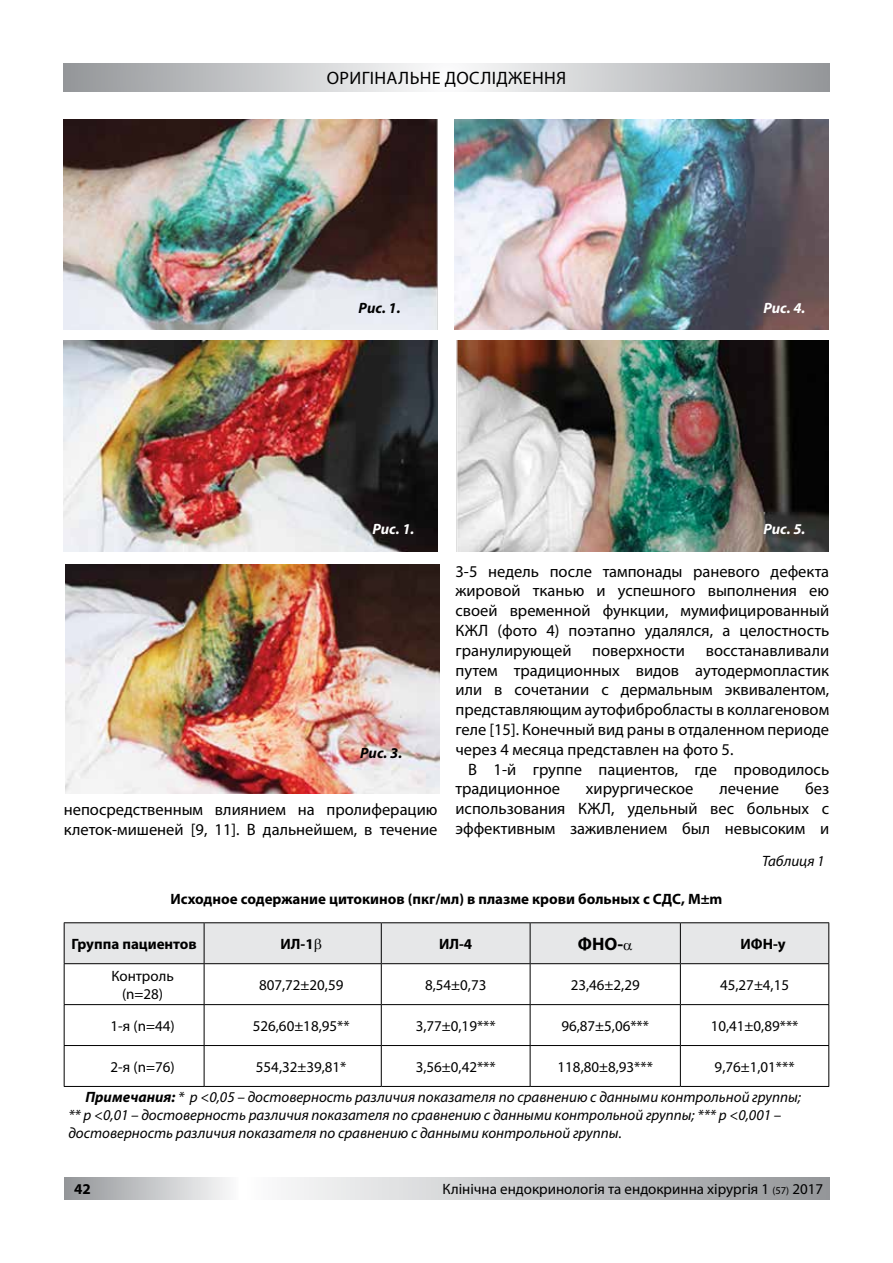
<style>
.page{position:relative;width:893px;height:1263px;background:#fff}
.page>*{position:absolute;margin:0;border:0;box-sizing:border-box;transform-origin:0 0}
.t1{font:18px "Myriad Pro";letter-spacing:.02em;color:#000}
.t2{font:700 18px "Myriad Pro";color:#000}
.t3{font:16.5px/19.8px "Myriad Pro";color:#000}
.t4{font:italic 15px/30.3px "Myriad Pro";color:#000}
.t5{font:15px/18px "Myriad Pro";color:#000;text-align:center}
.t6{font:700 15px "Myriad Pro";color:#000}
.t7{font:italic 700 15px "Myriad Pro";color:#fff}
.t8{font:italic 700 15px "Myriad Pro";color:#000}
.s1{font-style:normal}
.s2{font-weight:700}
.s3{font-size:10.5px}
</style>
<div class="page">
<div style="left:64px;top:1178px;width:174px;height:21px;background:linear-gradient(to right,#929598,#f9f9fa)"></div>
<div style="left:245px;top:1178px;width:584px;height:21px;background:linear-gradient(to right,#fcfcfd,#939699)"></div>
<svg style="left:64px;top:64px;width:765px;height:27px"></svg>
<hr style="left:64px;top:964px;width:1px;height:40px;background:#000">
<hr style="left:204px;top:964px;width:1px;height:40px;background:#000">
<hr style="left:381px;top:964px;width:1px;height:40px;background:#000">
<hr style="left:530px;top:964px;width:1px;height:40px;background:#000">
<hr style="left:680px;top:964px;width:1px;height:40px;background:#000">
<hr style="left:828px;top:964px;width:1px;height:40px;background:#000">
<hr style="left:64px;top:1005px;width:1px;height:40px;background:#000">
<hr style="left:204px;top:1005px;width:1px;height:40px;background:#000">
<hr style="left:381px;top:1005px;width:1px;height:40px;background:#000">
<hr style="left:530px;top:1005px;width:1px;height:40px;background:#000">
<hr style="left:680px;top:1005px;width:1px;height:40px;background:#000">
<hr style="left:828px;top:1005px;width:1px;height:40px;background:#000">
<hr style="left:64px;top:1046px;width:1px;height:40px;background:#000">
<hr style="left:204px;top:1046px;width:1px;height:40px;background:#000">
<hr style="left:381px;top:1046px;width:1px;height:40px;background:#000">
<hr style="left:530px;top:1046px;width:1px;height:40px;background:#000">
<hr style="left:680px;top:1046px;width:1px;height:40px;background:#000">
<hr style="left:828px;top:1046px;width:1px;height:40px;background:#000">
<hr style="left:64px;top:1004px;width:140px;height:1px;background:#000">
<hr style="left:204px;top:1004px;width:177px;height:1px;background:#000">
<hr style="left:381px;top:1004px;width:149px;height:1px;background:#000">
<hr style="left:530px;top:1004px;width:150px;height:1px;background:#000">
<hr style="left:680px;top:1004px;width:149px;height:1px;background:#000">
<hr style="left:64px;top:1045px;width:140px;height:1px;background:#000">
<hr style="left:204px;top:1045px;width:177px;height:1px;background:#000">
<hr style="left:381px;top:1045px;width:149px;height:1px;background:#000">
<hr style="left:530px;top:1045px;width:150px;height:1px;background:#000">
<hr style="left:680px;top:1045px;width:149px;height:1px;background:#000">
<hr style="left:64px;top:1086px;width:140px;height:1px;background:#000">
<hr style="left:204px;top:1086px;width:177px;height:1px;background:#000">
<hr style="left:381px;top:1086px;width:149px;height:1px;background:#000">
<hr style="left:530px;top:1086px;width:150px;height:1px;background:#000">
<hr style="left:680px;top:1086px;width:149px;height:1px;background:#000">
<hr style="left:64px;top:922px;width:140px;height:1px;background:#000">
<hr style="left:204px;top:922px;width:177px;height:1px;background:#000">
<hr style="left:381px;top:922px;width:149px;height:1px;background:#000">
<hr style="left:530px;top:922px;width:150px;height:1px;background:#000">
<hr style="left:680px;top:922px;width:149px;height:1px;background:#000">
<img style="left:65px;top:564px;width:374px;height:230px">
<img style="left:64px;top:119px;width:373px;height:211px">
<img style="left:64px;top:341px;width:373px;height:210px">
<img style="left:455px;top:119px;width:373px;height:211px">
<img style="left:456px;top:341px;width:372px;height:210px">
<div style="left:64px;top:923px;width:765px;height:41px;background:#e6e7e8"></div>
<p class="t1" style="left:327px;top:67px;width:241px">Оригінальне дослідження</p>
<p class="t8" style="left:359px;top:298px;width:44px">Рис. 1.</p>
<p class="t7" style="left:372px;top:519px;width:44px">Рис. 1.</p>
<p class="t7" style="left:763px;top:298px;width:44px">Рис. 4.</p>
<p class="t7" style="left:763px;top:519px;width:44px">Рис. 5.</p>
<p class="t3" style="left:455px;top:561px;width:375px;text-align:justify">3-5 недель после тампонады раневого дефекта жировой тканью и успешного выполнения ею своей временной функции, мумифицированный КЖЛ</p>
<p class="t3" style="left:455px;top:620px;width:375px;text-indent:42px">(фото 4) поэтапно удалялся, а целостность гранулирующей</p>
<p class="t3" style="left:455px;top:640px;width:375px;text-align:justify;text-indent:250px">восстанавливали путем традиционных видов аутодермопластик или в сочетании с дермальным эквивалентом, представляющим аутофибробласты в коллагеновом геле [15]. Конечный вид раны в отдаленном периоде через 4 месяца представлен на фото 5.</p>
<p class="t3" style="left:455px;top:759px;width:375px;text-indent:13px">В 1-й группе пациентов, где проводилось традиционное</p>
<p class="t3" style="left:592px;top:640px;width:94px">поверхности</p>
<p class="t8" style="left:360px;top:743px;width:44px">Рис. 3.</p>
<p class="t3" style="left:586px;top:779px;width:109px">хирургическое</p>
<p class="t3" style="left:719px;top:779px;width:61px">лечение</p>
<p class="t3" style="left:805px;top:779px;width:26px">без</p>
<p class="t3" style="left:455px;top:799px;width:134px">использования КЖЛ</p>
<p class="t3" style="left:455px;top:799px;width:375px;text-align:right">, удельный вес больных с<br>эффективным заживлением был невысоким и</p>
<p class="t4" style="left:762px;top:845px;width:64px">Таблиця 1</p>
<p class="t6" style="left:170px;top:889px;width:493px">Исходное содержание цитокинов (пкг/мл) в плазме крови больных с СДС</p>
<p class="t6" style="left:681px;top:889px;width:43px">, M±m</p>
<p class="t6" style="left:71px;top:934px;width:127px">Группа пациентов</p>
<p class="t6" style="left:280px;top:934px;width:35px">ИЛ-1</p>
<p class="t6" style="left:439px;top:934px;width:35px">ИЛ-4</p>
<p class="t2" style="left:578px;top:932px;width:47px">ФНО-</p>
<p class="t6" style="left:740px;top:934px;width:47px">ИФН-y</p>
<p class="t5" style="left:111px;top:966px;width:64px">Контроль (n=28)</p>
<p class="t5" style="left:259px;top:975px;width:86px">807,72±20,59</p>
<p class="t5" style="left:425px;top:975px;width:63px">8,54±0,73</p>
<p class="t5" style="left:571px;top:975px;width:71px">23,46±2,29</p>
<p class="t5" style="left:720px;top:975px;width:71px">45,27±4,15</p>
<p class="t5" style="left:111px;top:1016px;width:66px">1-я (n=44)</p>
<p class="t5" style="left:253px;top:1016px;width:98px">526,60±18,95**</p>
<p class="t5" style="left:416px;top:1016px;width:81px">3,77±0,19***</p>
<p class="t5" style="left:561px;top:1016px;width:89px">96,87±5,06***</p>
<p class="t5" style="left:711px;top:1016px;width:89px">10,41±0,89***</p>
<p class="t5" style="left:111px;top:1057px;width:66px">2-я (n=76)</p>
<p class="t5" style="left:256px;top:1057px;width:92px">554,32±39,81*</p>
<p class="t5" style="left:416px;top:1057px;width:81px">3,56±0,42***</p>
<p class="t5" style="left:558px;top:1057px;width:97px">118,80±8,93***</p>
<p class="t3" style="left:64px;top:799px;width:375px">непосредственным влиянием на пролиферацию клеток-мишеней [9, 11]. В дальнейшем, в течение</p>
<p class="t4" style="left:85px;top:1051px;width:717px;text-indent:629px"><span class="s1">9,76±1,01***<br></span><span class="s2">Примечания:</span> * p &lt;0,05 – достоверность различия показателя по сравнению с данными контрольной группы;</p>
<p class="t4" style="left:68px;top:1106px;width:714px;line-height:18px">** p &lt;0,01 – достоверность различия показателя по сравнению с данными контрольной группы; *** p &lt;0,001 – достоверность различия показателя по сравнению с данными контрольной группы.</p>
<p class="t6" style="left:74px;top:1179px;width:18px">42</p>
<p class="t5" style="left:443px;top:1180px;width:382px">Клінічна ендокринологія та ендокринна хірургія 1 <span class="s3">(57)</span> 2017</p>
</div>
